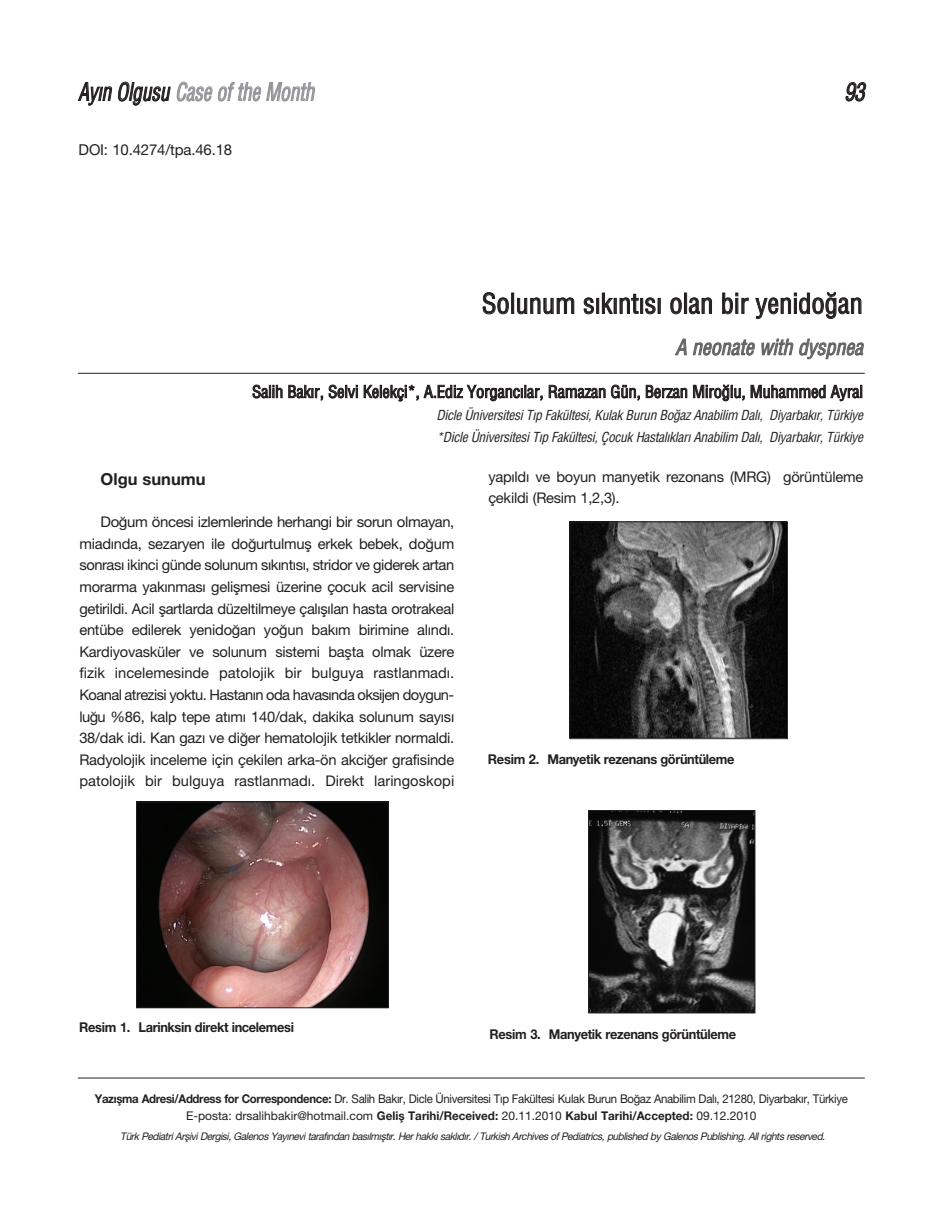
<style>
.page{position:relative;width:940px;height:1217px;background:#fff}
.page>*{position:absolute;margin:0;border:0;box-sizing:border-box;transform-origin:0 0}
.t1{font:27px "Helvetica Condensed";color:#231f20}
.t2{font:italic 24px "Helvetica Condensed";color:#939598;scale:.8 1}
.t3{font:italic 24px "Helvetica Condensed";color:#231f20;scale:.88 1}
.t4{font:italic 21px "Helvetica Condensed";color:#636366;scale:.95 1}
.t5{font:16.5px "Helvetica Condensed";letter-spacing:-.01em;color:#231f20}
.t6{font:700 16.5px "Helvetica Neu";color:#231f20}
.t7{font:15px "Helvetica Neu";letter-spacing:-.01em;color:#231f20}
.t8{font:14.7px/21.6px "Helvetica Neu";letter-spacing:-.015em;color:#231f20;text-align:justify}
.t9{font:13.5px/22.2px "Helvetica Condensed Ita";letter-spacing:-.025em;color:#231f20}
.t10{font:700 13.5px "Helvetica Neu";letter-spacing:-.03em;color:#231f20;scale:.95 1}
.t11{font:12px/16.5px "Helvetica Neu";letter-spacing:-.03em;color:#231f20;text-align:center;scale:.95 1}
.t12{font:italic 10.5px "Helvetica Neu";letter-spacing:-.04em;color:#231f20;scale:.96 1}
.s1{color:#231f20}
.s2{font-weight:700}
</style>
<div class="page">
<hr style="left:78px;top:373px;width:786px;height:1px;background:#231f20">
<hr style="left:78px;top:1077px;width:786px;height:1px;background:#231f20">
<img style="left:571px;top:523px;width:214px;height:213px">
<div style="left:569px;top:521px;width:218px;height:217px;border:1px solid #231f20"></div>
<img style="left:138px;top:803px;width:248px;height:202px">
<div style="left:136px;top:801px;width:252px;height:206px;border:1px solid #231f20"></div>
<img style="left:590px;top:812px;width:163px;height:198px">
<div style="left:588px;top:810px;width:167px;height:202px;border:1px solid #231f20"></div>
<h2 class="t2" style="left:78px;top:82px;width:301px"><span class="s1">Ay›n Olgusu</span> Case of the Month</h2>
<h2 class="t3" style="left:844px;top:82px;width:30px">93</h2>
<p class="t7" style="left:79px;top:145px;width:155px">DOI: 10.4274/tpa.46.18</p>
<h1 class="t1" style="left:482px;top:293px;width:382px">Solunum s›k›nt›s› olan bir yenido¤an</h1>
<h3 class="t4" style="left:675px;top:339px;width:203px">A neonate with dyspnea</h3>
<p class="t5" style="left:252px;top:385px;width:612px">Salih Bak›r, Selvi Kelekçi*, A.Ediz Yorganc›lar, Ramazan Gün, Berzan Miro¤lu, Muhammed Ayral</p>
<p class="t9" style="left:436px;top:405px;width:428px">Dicle Üniversitesi T›p Fakültesi, Kulak Burun Bo¤az Anabilim Dal›, Diyarbak›r, Türkiye *Dicle Üniversitesi T›p Fakültesi, Çocuk Hastal›klar› Anabilim Dal›, Diyarbak›r, Türkiye</p>
<p class="t6" style="left:101px;top:472px;width:106px">Olgu sunumu</p>
<p class="t8" style="left:79px;top:512px;width:376px;text-indent:21px">Do¤um öncesi izlemlerinde herhangi bir sorun olmayan, miad›nda, sezaryen ile do¤urtulmufl erkek bebek, do¤um sonras› ikinci günde solunum s›k›nt›s›, stridor ve giderek artan morarma yak›nmas› geliflmesi üzerine çocuk acil servisine getirildi. Acil flartlarda düzeltilmeye çal›fl›lan hasta orotrakeal entübe edilerek yenido¤an yo¤un bak›m birimine al›nd›.<br>Kardiyovasküler ve solunum sistemi baflta olmak üzere fizik incelemesinde patolojik bir bulguya rastlanmad›.<br>Koanal atrezisi yoktu. Hastan›n oda havas›nda oksijen doygun&shy;lu¤u %86, kalp tepe at›m› 140/dak, dakika solunum say›s› 38/dak idi. Kan gaz› ve di¤er hematolojik tetkikler normaldi.<br>Radyolojik inceleme için çekilen arka-ön akci¤er grafisinde patolojik bir bulguya rastlanmad›. Direkt laringoskopi</p>
<p class="t8" style="left:488px;top:468px;width:376px;line-height:20.2px">yap›ld› ve boyun manyetik rezonans (MRG) görüntüleme çekildi (Resim 1,2,3).</p>
<p class="t10" style="left:488px;top:754px;width:261px">Resim 2. Manyetik rezenans görüntüleme</p>
<p class="t10" style="left:79px;top:1021px;width:228px">Resim 1. Larinksin direkt incelemesi</p>
<p class="t10" style="left:489px;top:1028px;width:261px">Resim 3. Manyetik rezenans görüntüleme</p>
<p class="t11" style="left:95px;top:1091px;width:794px"><span class="s2">Yaz›flma Adresi/Address for Correspondence:</span> Dr. Salih Bak›r, Dicle Üniversitesi T›p Fakültesi Kulak Burun Bo¤az Anabilim Dal›, 21280, Diyarbak›r, Türkiye<br>E-posta: drsalihbakir@hotmail.com <span class="s2">Gelifl Tarihi/Received:</span> 20.11.2010 <span class="s2">Kabul Tarihi/Accepted:</span> 09.12.2010</p>
<p class="t12" style="left:120px;top:1131px;width:737px">Türk PediatriArfliviDergisi,Galenos Yay›nevitaraf›ndan bas›lm›flt›r.Herhakk›sakl›d›r./ Turkish Archives of Pediatrics,published by Galenos Publishing.Allrights reserved.</p>
</div>
